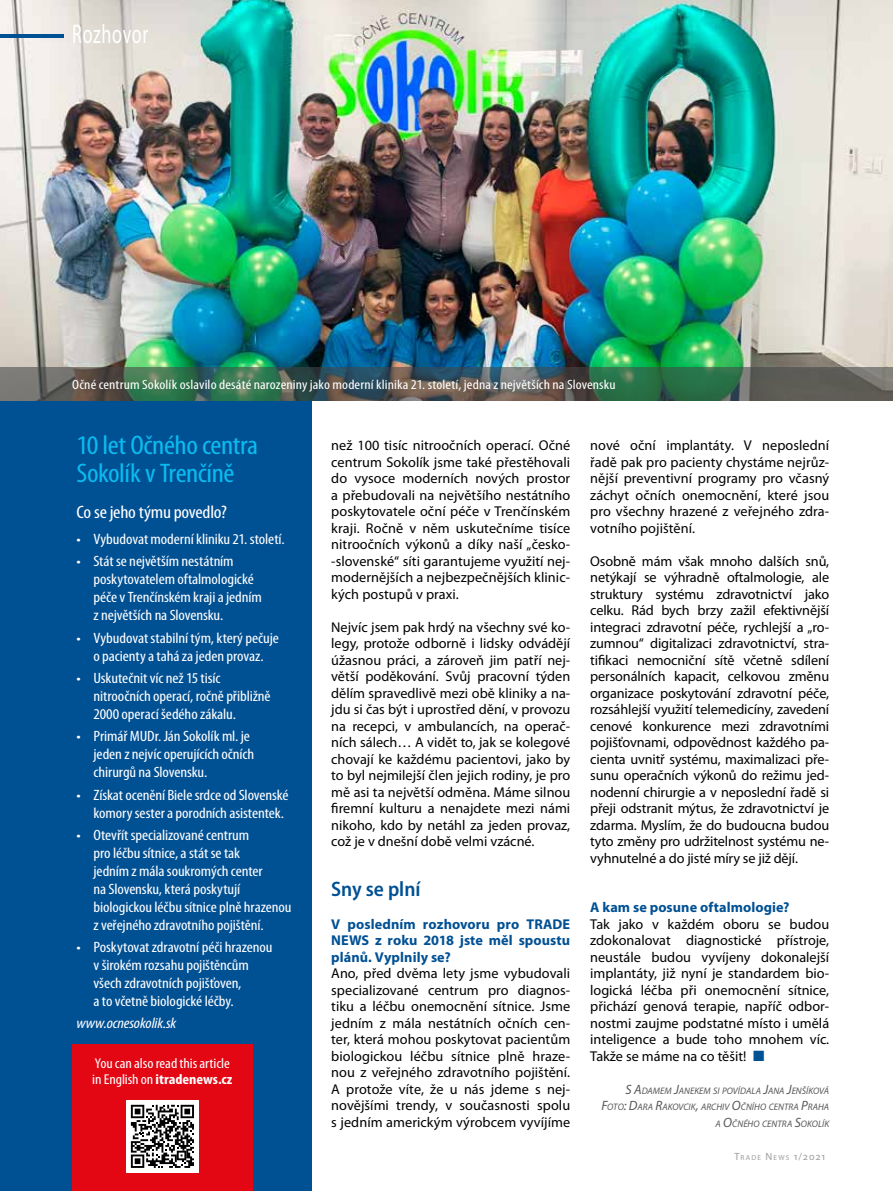
<style>
.page{position:relative;width:893px;height:1191px;background:#fff}
.page>*{position:absolute;margin:0;border:0;box-sizing:border-box;transform-origin:0 0}
.t1{font:condensed 27px/28.5px "Myriad Pro";letter-spacing:-.015em;color:#0bbbef;scale:1.12 1}
.t2{font:27px "Myriad Pro";letter-spacing:.04em;color:#fff;scale:.67 1}
.t3{font:600 semi-condensed 21px "Myriad Pro";color:#005094}
.t4{font:condensed 18px "Myriad Pro";letter-spacing:-.015em;color:#fff;scale:1.12 1}
.t5{font:condensed 15px/18px "Myriad Pro";letter-spacing:-.005em;color:#fff;scale:1.12 1}
.t6{font:italic condensed 15px "Myriad Pro";letter-spacing:-.01em;color:#fff;scale:1.12 1}
.t7{font:14.25px/16.5px "Myriad Pro";color:#000;text-align:justify}
.t8{font:700 14.25px/16.5px "Myriad Pro";letter-spacing:.005em;color:#005094;text-align:justify}
.t9{font:condensed 14.25px/16.5px "Myriad Pro";letter-spacing:-.005em;color:#fff;scale:1.12 1}
.t10{font:condensed 13.5px "Myriad Pro";letter-spacing:.005em;color:#fff;scale:1.15 1}
.t11{font:italic 9.45px/16.5px "Myriad Pro";letter-spacing:.005em;color:#575756;text-align:right}
.t12{font:7.35px "Myriad Pro";letter-spacing:.165em;color:#9d9d9c}
.s1{font-weight:700}
.s2{font-size:13.5px}
.s3{font-size:10.5px}
</style>
<div class="page">
<div style="left:0;top:0;width:311px;height:1191px;background:#005094"></div>
<img style="left:0;top:0;width:893px;height:368px">
<hr style="left:0;top:34px;width:64px;height:3px;background:#005094">
<svg style="left:0;top:368px;width:893px;height:33px;background:#4c6254"></svg>
<div style="left:72px;top:1044px;width:181px;height:147px;background:#e30613"></div>
<div style="left:126px;top:1100px;width:73px;height:72px;background:#fff"></div>
<svg style="left:131px;top:1104px;width:63px;height:63px"></svg>
<h1 class="t2" style="left:72px;top:17px;width:115px">Rozhovor</h1>
<p class="t10" style="left:72px;top:376px;width:474px">Očné centrum Sokolík oslavilo desáté narozeniny jako moderní klinika 21. století, jedna z největších na Slovensku</p>
<h1 class="t1" style="left:77px;top:430px;width:164px">10 let Očného centra<br>Sokolík v Trenčíně</h1>
<p class="t4" style="left:77px;top:501px;width:136px">Co se jeho týmu povedlo?</p>
<p class="t5" style="left:77px;top:530px;width:187px">• Vybudovat moderní kliniku 21. století.</p>
<p class="t5" style="left:94px;top:552px;width:152px;text-indent:-17px">• Stát se největším nestátním poskytovatelem oftalmologické péče v Trenčínském kraji a jedním z největších na Slovensku.</p>
<p class="t5" style="left:77px;top:628px;width:182px;text-align:center">• Vybudovat stabilní tým, který pečuje o pacienty a tahá za jeden provaz.</p>
<p class="t5" style="left:94px;top:669px;width:160px;text-indent:-17px">• Uskutečnit víc než 15 tisíc nitroočních operací, ročně přibližně<br>2000 operací šedého zákalu.</p>
<p class="t5" style="left:94px;top:727px;width:145px;text-indent:-17px">• Primář MUDr. Ján Sokolík ml. je jeden z nejvíc operujících očních chirurgů na Slovensku.</p>
<p class="t5" style="left:94px;top:785px;width:176px;text-indent:-17px">• Získat ocenění Biele srdce od Slovenské komory sester a porodních asistentek.</p>
<p class="t5" style="left:94px;top:825px;width:178px;text-indent:-17px">• Otevřít specializované centrum<br>pro léčbu sítnice, a stát se tak<br>jedním z mála soukromých center<br>na Slovensku, která poskytují biologickou léčbu sítnice plně hrazenou z veřejného zdravotního pojištění.</p>
<p class="t5" style="left:94px;top:938px;width:161px;text-indent:-17px">• Poskytovat zdravotní péči hrazenou v širokém rozsahu pojištěncům všech zdravotních pojišťoven,<br>a to včetně biologické léčby.</p>
<p class="t6" style="left:77px;top:1014px;width:91px">www.ocnesokolik.sk</p>
<p class="t9" style="left:92px;top:1054px;width:127px">You can also read this article in English on <span class="s1">itradenews.cz</span></p>
<p class="t7" style="left:331px;top:437px;width:240px">než 100 tisíc nitroočních operací. Očné centrum Sokolík jsme také přestěhovali do vysoce moderních nových prostor a přebudovali na největšího nestátního poskytovatele oční péče v Trenčínském kraji. Ročně v něm uskutečníme tisíce nitroočních výkonů a díky naší „česko--slovenské“ síti garantujeme využití nej&shy;modernějších a nejbezpečnějších klinic&shy;kých postupů v praxi.</p>
<p class="t7" style="left:331px;top:618px;width:240px">Nejvíc jsem pak hrdý na všechny své ko&shy;legy, protože odborně i lidsky odvádějí úžasnou práci, a zároveň jim patří nej&shy;větší poděkování. Svůj pracovní týden dělím spravedlivě mezi obě kliniky a na&shy;jdu si čas být i uprostřed dění, v provozu na recepci, v ambulancích, na operač&shy;ních sálech… A vidět to, jak se kolegové chovají ke každému pacientovi, jako by to byl nejmilejší člen jejich rodiny, je pro mě asi ta největší odměna. Máme silnou firemní kulturu a nenajdete mezi námi nikoho, kdo by netáhl za jeden provaz, což je v dnešní době velmi vzácné.</p>
<h2 class="t3" style="left:331px;top:875px;width:91px">Sny se plní</h2>
<p class="t8" style="left:331px;top:915px;width:240px">V posledním rozhovoru pro TRADE NEWS z roku 2018 jste měl spoustu plánů. Vyplnily se?</p>
<p class="t7" style="left:331px;top:965px;width:240px">Ano, před dvěma lety jsme vybudovali specializované centrum pro diagnos&shy;tiku a léčbu onemocnění sítnice. Jsme jedním z mála nestátních očních cen&shy;ter, která mohou poskytovat pacientům biologickou léčbu sítnice plně hraze&shy;nou z veřejného zdravotního pojištění.<br>A protože víte, že u nás jdeme s nej&shy;novějšími trendy, v současnosti spolu s jedním americkým výrobcem vyvíjíme</p>
<p class="t7" style="left:590px;top:437px;width:240px">nové oční implantáty. V neposlední řadě pak pro pacienty chystáme nejrůz&shy;nější preventivní programy pro včasný záchyt očních onemocnění, které jsou pro všechny hrazené z veřejného zdra&shy;votního pojištění.</p>
<p class="t7" style="left:590px;top:552px;width:240px">Osobně mám však mnoho dalších snů, netýkají se výhradně oftalmologie, ale struktury systému zdravotnictví jako celku. Rád bych brzy zažil efektivnější integraci zdravotní péče, rychlejší a „ro&shy;zumnou“ digitalizaci zdravotnictví, stra&shy;tifikaci nemocniční sítě včetně sdílení personálních kapacit, celkovou změnu organizace poskytování zdravotní péče, rozsáhlejší využití telemedicíny, zavedení cenové konkurence mezi zdravotními pojišťovnami, odpovědnost každého pa&shy;cienta uvnitř systému, maximalizaci pře&shy;sunu operačních výkonů do režimu jed&shy;nodenní chirurgie a v neposlední řadě si přeji odstranit mýtus, že zdravotnictví je zdarma. Myslím, že do budoucna budou tyto změny pro udržitelnost systému ne&shy;vyhnutelné a do jisté míry se již dějí.</p>
<p class="t8" style="left:590px;top:899px;width:201px">A kam se posune oftalmologie?</p>
<p class="t7" style="left:590px;top:915px;width:240px">Tak jako v každém oboru se budou zdokonalovat diagnostické přístroje, neustále budou vyvíjeny dokonalejší implantáty, již nyní je standardem bio&shy;logická léčba při onemocnění sítnice, přichází genová terapie, napříč odbor&shy;nostmi zaujme podstatné místo i umělá inteligence a bude toho mnohem víc.<br>Takže se máme na co těšit!</p>
<p class="t11" style="left:601px;top:1082px;width:229px"><span class="s2">S A</span>DAMEM <span class="s2">J</span>ANEKEM SI POVÍDALA <span class="s2">J</span>ANA <span class="s2">J</span>ENŠÍKOVÁ<br><span class="s2">F</span>OTO<span class="s2">: D</span>ARA <span class="s2">R</span>AKOVCIK<span class="s2">,</span> ARCHIV <span class="s2">O</span>ČNÍHO CENTRA <span class="s2">P</span>RAHA<br>A <span class="s2">O</span>ČNÉHO CENTRA <span class="s2">S</span>OKOLÍK</p>
<p class="t12" style="left:735px;top:1153px;width:92px"><span class="s3">T</span>RADE <span class="s3">N</span>EWS <span class="s3">1/2021</span></p>
</div>
